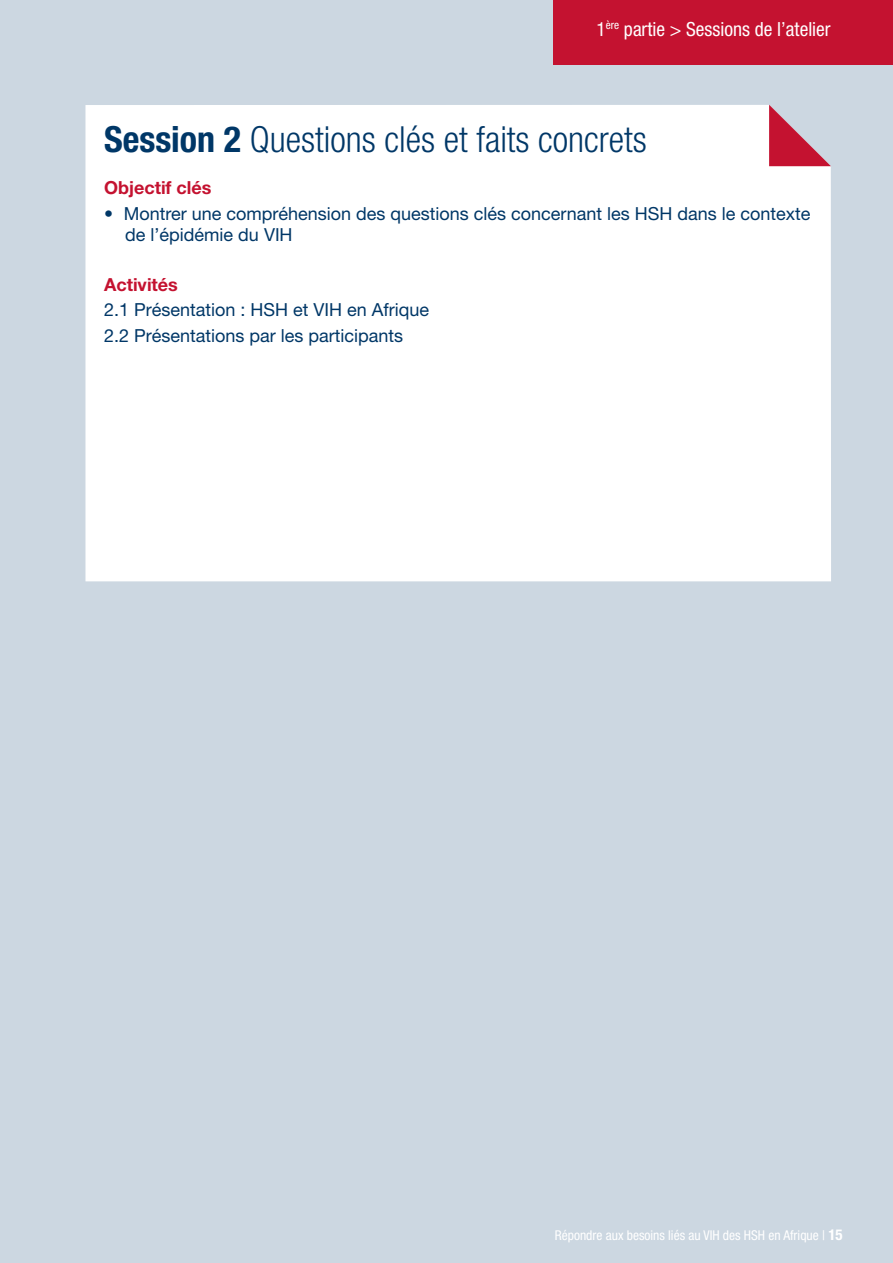
<style>
.page{position:relative;width:893px;height:1263px;background:#ccd7e1}
.page>*{position:absolute;margin:0;border:0;box-sizing:border-box;transform-origin:0 0}
.t1{font:300 condensed 36px "Helvetica Neue";color:#003767}
.t2{font:condensed 19.5px "Helvetica Neue";color:#fff}
.t3{font:18px/21px "Helvetica Neue";color:#003767}
.t4{font:700 18px "Helvetica Neue";color:#c41230}
.t5{font:condensed 13.5px "Helvetica Neue";color:#fff}
.s1{font-weight:700}
.s2{font-weight:700;font-size:15px}
</style>
<div class="page">
<div style="left:554px;top:0;width:339px;height:64px;background:#c41230"></div>
<div style="left:85px;top:105px;width:746px;height:476px;background:#fff"></div>
<svg style="left:769px;top:105px;width:62px;height:61px"></svg>
<p class="t2" style="left:596px;top:18px;width:236px">1<sup>ère</sup> partie &gt; Sessions de l’atelier</p>
<h1 class="t1" style="left:104px;top:119px;width:544px"><span class="s1">Session 2</span> Questions clés et faits concrets</h1>
<p class="t4" style="left:104px;top:177px;width:109px">Objectif clés</p>
<p class="t3" style="left:125px;top:203px;width:687px;text-indent:-21px">• Montrer une compréhension des questions clés concernant les HSH dans le contexte de l’épidémie du VIH</p>
<p class="t4" style="left:104px;top:274px;width:75px">Activités</p>
<p class="t3" style="left:104px;top:297px;width:327px;line-height:25.2px">2.1 Présentation : HSH et VIH en Afrique<br>2.2 Présentations par les participants</p>
<p class="t5" style="left:555px;top:1227px;width:289px">Répondre aux besoins liés au VIH des HSH en Afrique | <span class="s2">15</span></p>
</div>
